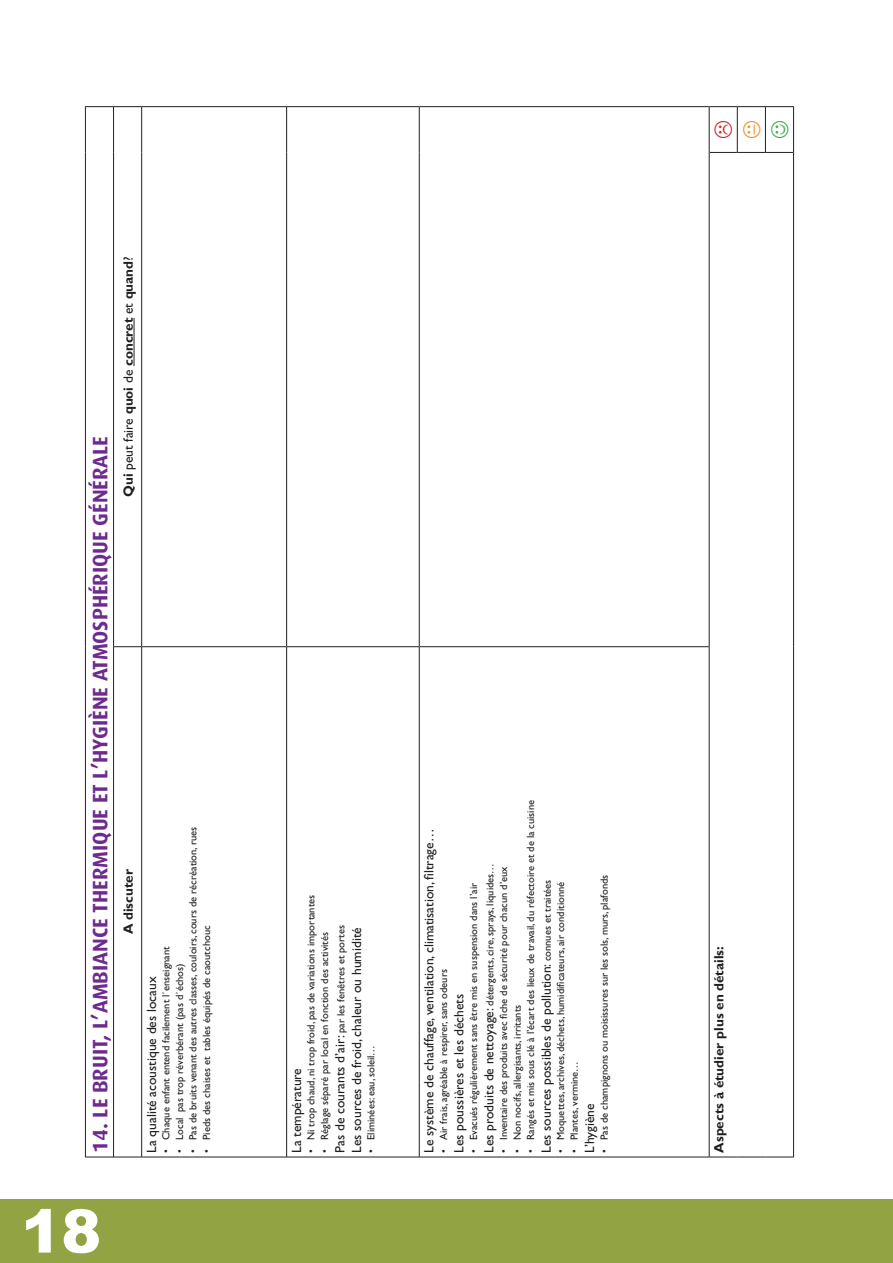
<style>
.page{position:relative;width:893px;height:1263px;background:#fff}
.page>*{position:absolute;margin:0;border:0;box-sizing:border-box;transform-origin:0 0}
.t1{font:900 60px "Arial";color:#fff}
.t2{font:700 21px "Dax";color:#6e2a8e}
.t3{font:13.5px "Gill Sans";color:#231f20}
.t4{font:700 13.5px "Gill Sans";color:#231f20}
.t5{font:10.5px/16.5px "Gill Sans";color:#231f20}
.s1{font-weight:400}
.s2{font-size:13.5px}
.s3{font-size:10.5px}
</style>
<div class="page">
<div style="left:0;top:1199px;width:893px;height:64px;background:#92a344"></div>
<hr style="left:85px;top:647px;width:1px;height:510px;background:#231f20">
<hr style="left:85px;top:152px;width:1px;height:495px;background:#231f20">
<hr style="left:85px;top:106px;width:1px;height:46px;background:#231f20">
<hr style="left:113px;top:647px;width:1px;height:510px;background:#231f20">
<svg style="left:86px;top:1156px;width:55px;height:1px"></svg>
<hr style="left:113px;top:152px;width:1px;height:495px;background:#231f20">
<svg style="left:114px;top:646px;width:27px;height:1px"></svg>
<hr style="left:113px;top:106px;width:1px;height:46px;background:#231f20">
<svg style="left:86px;top:106px;width:55px;height:1px"></svg>
<hr style="left:141px;top:647px;width:1px;height:510px;background:#231f20">
<hr style="left:142px;top:1156px;width:144px;height:1px;background:#231f20">
<hr style="left:141px;top:152px;width:1px;height:495px;background:#231f20">
<hr style="left:142px;top:646px;width:144px;height:1px;background:#231f20">
<hr style="left:141px;top:106px;width:1px;height:46px;background:#231f20">
<hr style="left:142px;top:106px;width:144px;height:1px;background:#231f20">
<hr style="left:287px;top:1156px;width:132px;height:1px;background:#231f20">
<hr style="left:287px;top:646px;width:132px;height:1px;background:#231f20">
<hr style="left:287px;top:106px;width:132px;height:1px;background:#231f20">
<hr style="left:420px;top:1156px;width:289px;height:1px;background:#231f20">
<hr style="left:420px;top:646px;width:289px;height:1px;background:#231f20">
<hr style="left:420px;top:106px;width:289px;height:1px;background:#231f20">
<hr style="left:286px;top:647px;width:1px;height:510px;background:#231f20">
<hr style="left:286px;top:152px;width:1px;height:495px;background:#231f20">
<hr style="left:286px;top:106px;width:1px;height:46px;background:#231f20">
<hr style="left:419px;top:647px;width:1px;height:510px;background:#231f20">
<hr style="left:419px;top:152px;width:1px;height:495px;background:#231f20">
<hr style="left:419px;top:106px;width:1px;height:46px;background:#231f20">
<hr style="left:709px;top:647px;width:1px;height:510px;background:#231f20">
<hr style="left:709px;top:152px;width:1px;height:495px;background:#231f20">
<svg style="left:709px;top:1156px;width:84px;height:1px"></svg>
<hr style="left:793px;top:647px;width:1px;height:510px;background:#231f20">
<hr style="left:793px;top:152px;width:1px;height:495px;background:#231f20">
<hr style="left:709px;top:106px;width:1px;height:46px;background:#231f20">
<hr style="left:737px;top:106px;width:1px;height:47px;background:#231f20">
<hr style="left:765px;top:106px;width:1px;height:47px;background:#231f20">
<svg style="left:709px;top:152px;width:84px;height:1px"></svg>
<svg style="left:709px;top:106px;width:84px;height:1px"></svg>
<hr style="left:793px;top:106px;width:1px;height:46px;background:#231f20">
<hr style="left:134px;top:318px;width:1px;height:48px;background:#231f20">
<h2 class="t2" style="left:88px;top:1153px;width:718px;rotate:-90deg">14. Le bruit, l’ambiance thermique et l’hygiène atmosphérique générale</h2>
<p class="t4" style="left:120px;top:497px;width:242px;rotate:-90deg">Qui <span class="s1">peut faire</span> quoi <span class="s1">de</span> concret <span class="s1">et</span> quand<span class="s1">?</span></p>
<p class="t4" style="left:120px;top:934px;width:67px;rotate:-90deg">A discuter</p>
<p class="t5" style="left:185px;top:1153px;width:327px;rotate:-90deg">• Pas de bruits venant des autres classes, couloirs, cours de récréation, rues</p>
<p class="t5" style="left:198px;top:1153px;width:229px;rotate:-90deg">• Pieds des chaises et tables équipés de caoutchouc</p>
<p class="t5" style="left:158px;top:1153px;width:208px;rotate:-90deg">• Chaque enfant entend facilement l´enseignant</p>
<p class="t5" style="left:171px;top:1153px;width:191px;rotate:-90deg">• Local pas trop réverbérant (pas d´échos)</p>
<p class="t3" style="left:144px;top:1153px;width:178px;rotate:-90deg">La qualité acoustique des locaux</p>
<h1 class="t1" style="left:21px;top:1198px;width:77px">18</h1>
<p class="t5" style="left:303px;top:1153px;width:260px;rotate:-90deg">• Ni trop chaud, ni trop froid, pas de variations importantes</p>
<p class="t5" style="left:316px;top:1153px;width:229px;rotate:-90deg">• Réglage séparé par local en fonction des activités<br><span class="s2">Pas de courants d’air:</span> par les fenêtres et portes</p>
<p class="t3" style="left:349px;top:1153px;width:227px;rotate:-90deg">Les sources de froid, chaleur ou humidité</p>
<p class="t5" style="left:363px;top:1153px;width:109px;rotate:-90deg">• Eliminées: eau, soleil…</p>
<p class="t3" style="left:289px;top:1153px;width:86px;rotate:-90deg">La température</p>
<p class="t5" style="left:522px;top:1153px;width:354px;rotate:-90deg">• Rangés et mis sous clé à l’écart des lieux de travail, du réfectoire et de la cuisine</p>
<p class="t3" style="left:421px;top:1153px;width:325px;rotate:-90deg">Le système de chauffage, ventilation, climatisation, filtrage…</p>
<p class="t5" style="left:465px;top:1153px;width:291px;rotate:-90deg">• Evacués régulièrement sans être mis en suspension dans l’air<br><span class="s2">Les produits de nettoyage:</span> détergents, cire, sprays, liquides…</p>
<p class="t5" style="left:495px;top:1153px;width:288px;rotate:-90deg">• Inventaire des produits avec fiche de sécurité pour chacun d’eux</p>
<p class="t5" style="left:596px;top:1153px;width:279px;rotate:-90deg">• Pas de champignons ou moisissures sur les sols, murs, plafonds</p>
<p class="t3" style="left:538px;top:1153px;width:274px;rotate:-90deg">Les sources possibles de pollution: <span class="s3">connues et traitées</span></p>
<p class="t5" style="left:552px;top:1153px;width:272px;rotate:-90deg">• Moquettes, archives, déchets, humidificateurs, air conditionné</p>
<p class="t5" style="left:435px;top:1153px;width:185px;rotate:-90deg">• Air frais, agréable à respirer, sans odeurs</p>
<p class="t3" style="left:451px;top:1153px;width:160px;rotate:-90deg">Les poussières et les déchets</p>
<p class="t5" style="left:509px;top:1153px;width:149px;rotate:-90deg">• Non nocifs, allergisants, irritants</p>
<p class="t5" style="left:566px;top:1153px;width:93px;rotate:-90deg">• Plantes, vermine…</p>
<p class="t3" style="left:582px;top:1153px;width:51px;rotate:-90deg">L’hygiène</p>
<p class="t4" style="left:711px;top:1153px;width:208px;rotate:-90deg">Aspects à étudier plus en détails:</p>
</div>
